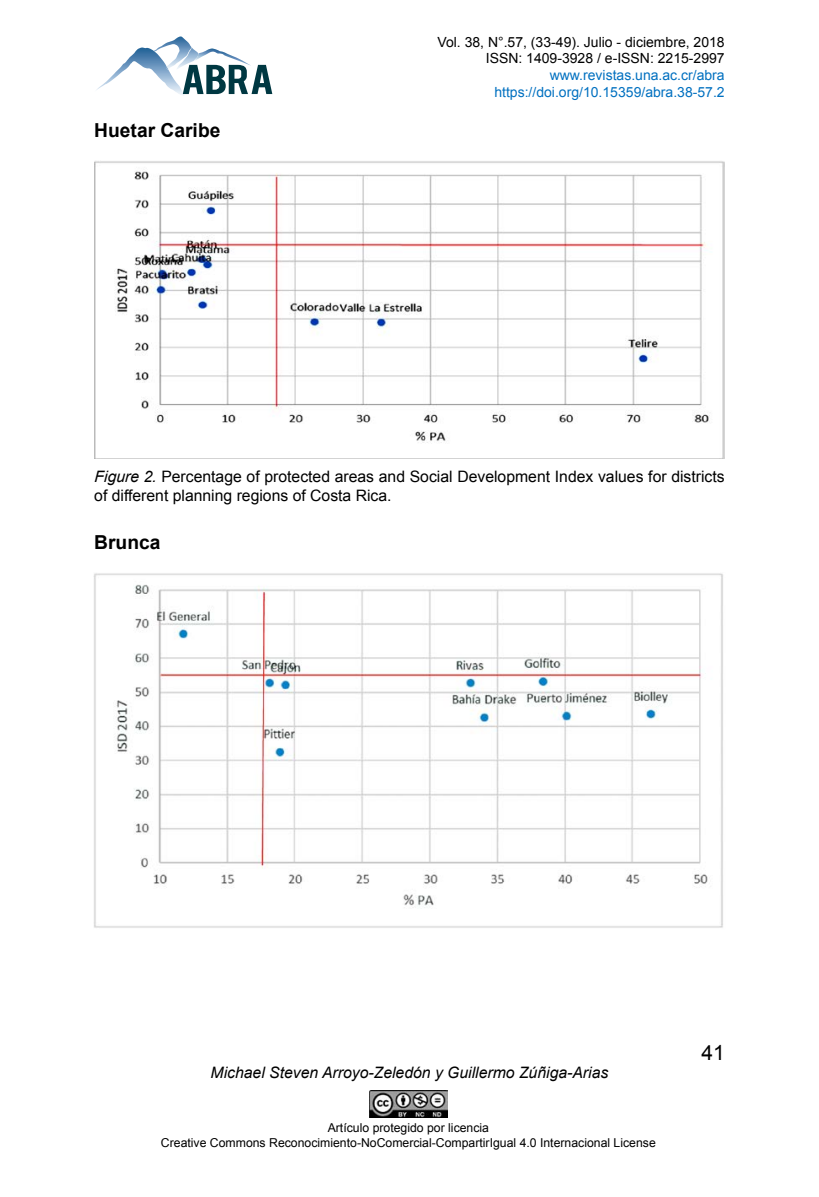
<style>
.page{position:relative;width:819px;height:1197px;background:#fff}
.page>*{position:absolute;margin:0;border:0;box-sizing:border-box;transform-origin:0 0}
.t1{font:21px "Arial";color:#000}
.t2{font:700 19.25px "Arial";color:#000}
.t3{font:15.75px/18.9px "Arial";color:#000}
.t4{font:italic 15.75px "Arial";color:#000}
.t5{font:14px/16.6px "Arial";color:#000;text-align:right}
.t6{font:14px/16.8px "Arial";color:#0070c0;text-align:right}
.t7{font:12.25px/14.7px "Arial";color:#000;text-align:center}
.s1{font-style:italic}
</style>
<div class="page">
<img style="left:369px;top:1090px;width:79px;height:28px">
<img style="left:158px;top:36px;width:36px;height:18px">
<img style="left:97px;top:48px;width:87px;height:47px">
<img style="left:154px;top:51px;width:14px;height:19px">
<img style="left:194px;top:48px;width:34px;height:6px">
<svg style="left:183px;top:54px;width:89px;height:40px"></svg>
<img style="left:94px;top:161px;width:631px;height:297px">
<img style="left:94px;top:573px;width:629px;height:355px">
<p class="t2" style="left:94px;top:118px;width:128px">Huetar Caribe</p>
<p class="t5" style="left:437px;top:34px;width:289px">Vol. 38, N°.57, (33-49). Julio - diciembre, 2018<br>ISSN: 1409-3928 / e-ISSN: 2215-2997</p>
<p class="t6" style="left:494px;top:67px;width:232px">www.revistas.una.ac.cr/abra https://doi.org/10.15359/abra.38-57.2</p>
<p class="t3" style="left:94px;top:467px;width:632px"><span class="s1">Figure 2.</span> Percentage of protected areas and Social Development Index values for districts of different planning regions of Costa Rica.</p>
<p class="t2" style="left:94px;top:529px;width:68px">Brunca</p>
<p class="t4" style="left:211px;top:1062px;width:399px">Michael Steven Arroyo-Zeledón y Guillermo Zúñiga-Arias</p>
<p class="t7" style="left:161px;top:1121px;width:496px">Artículo protegido por licencia<br>Creative Commons Reconocimiento-NoComercial-CompartirIgual 4.0 Internacional License</p>
<h1 class="t1" style="left:701px;top:1039px;width:25px">41</h1>
</div>
